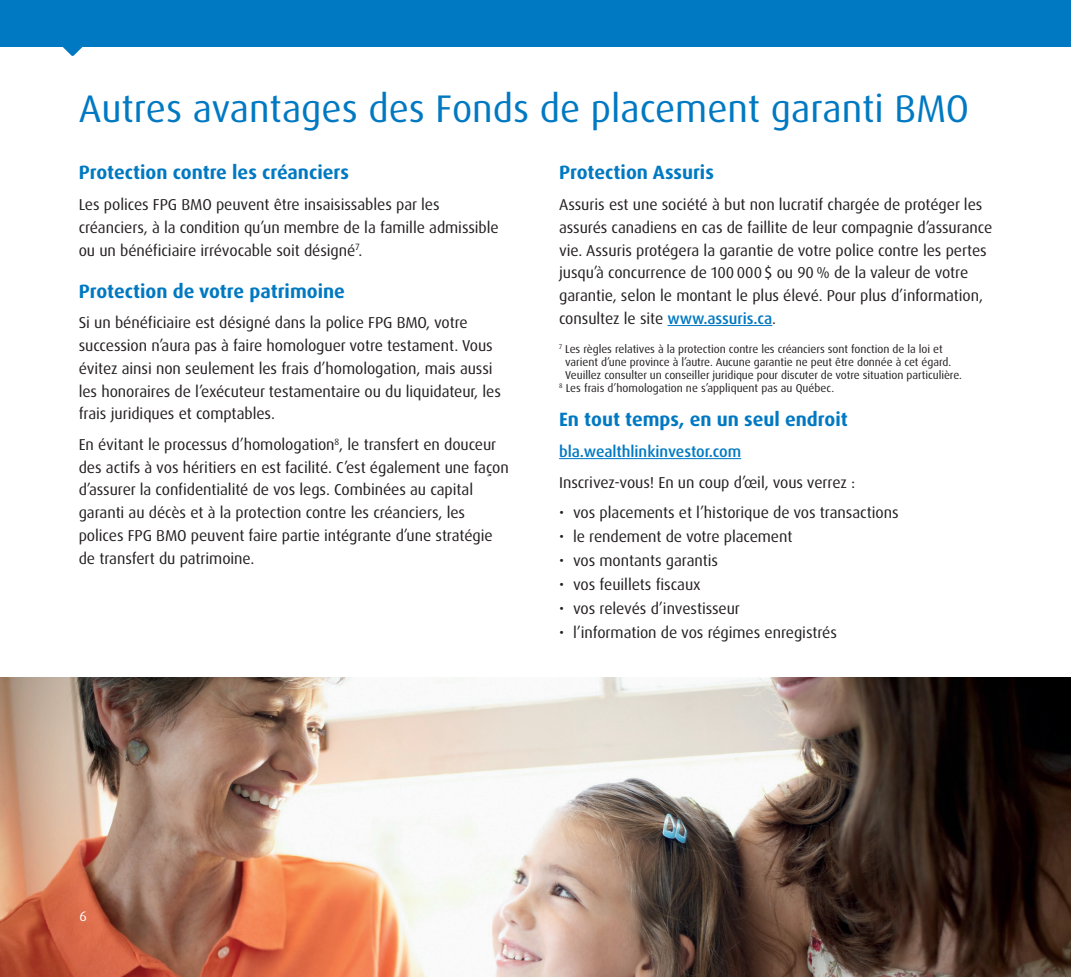
<style>
.page{position:relative;width:1071px;height:977px;background:#fff}
.page>*{position:absolute;margin:0;border:0;box-sizing:border-box;transform-origin:0 0}
.t1{font:38.5px "Dax Pro";color:#0079c2}
.t2{font:700 19.25px "Dax Pro";color:#0079c2}
.t3{font:15.75px/22.8px "Dax Pro";letter-spacing:-.005em;color:#231f20}
.t4{font:500 15.75px "Dax Pro";letter-spacing:-.005em;color:#0079c2}
.t5{font:14px "Dax Pro";color:#fff}
.t6{font:11.38px "Dax Pro";letter-spacing:-.005em;color:#231f20}
.s1{font-weight:500;color:#0079c2}
</style>
<div class="page">
<div style="left:0;top:0;width:1071px;height:47px;background:#0079c2"></div>
<svg style="left:63px;top:47px;width:19px;height:9px"></svg>
<img style="left:0;top:677px;width:1071px;height:299px">
<hr style="left:668px;top:325px;width:104px;height:1px;background:#0079c2">
<hr style="left:559px;top:458px;width:182px;height:1px;background:#0079c2">
<h1 class="t1" style="left:79px;top:83px;width:892px">Autres avantages des Fonds de placement garanti BMO</h1>
<p class="t2" style="left:79px;top:160px;width:272px">Protection contre les créanciers</p>
<p class="t3" style="left:79px;top:193px;width:422px">Les polices FPG BMO peuvent être insaisissables par les créanciers, à la condition qu’un membre de la famille admissible ou un bénéficiaire irrévocable soit désigné<sup>7</sup>.</p>
<p class="t2" style="left:79px;top:278px;width:268px">Protection de votre patrimoine</p>
<p class="t3" style="left:79px;top:311px;width:424px">Si un bénéficiaire est désigné dans la police FPG BMO, votre succession n’aura pas à faire homologuer votre testament. Vous évitez ainsi non seulement les frais d’homologation, mais aussi les honoraires de l’exécuteur testamentaire ou du liquidateur, les frais juridiques et comptables.</p>
<p class="t3" style="left:79px;top:433px;width:432px">En évitant le processus d’homologation<sup>8</sup>, le transfert en douceur des actifs à vos héritiers en est facilité. C’est également une façon d’assurer la confidentialité de vos legs. Combinées au capital garanti au décès et à la protection contre les créanciers, les polices FPG BMO peuvent faire partie intégrante d’une stratégie de transfert du patrimoine.</p>
<p class="t2" style="left:559px;top:160px;width:156px">Protection Assuris</p>
<p class="t3" style="left:559px;top:193px;width:435px">Assuris est une société à but non lucratif chargée de protéger les assurés canadiens en cas de faillite de leur compagnie d’assurance vie. Assuris protégera la garantie de votre police contre les pertes jusqu’à concurrence de 100 000 $ ou 90 % de la valeur de votre garantie, selon le montant le plus élevé. Pour plus d’information, consultez le site <span class="s1">www.assuris.ca</span>.</p>
<p class="t6" style="left:559px;top:341px;width:385px"><sup>7</sup> Les règles relatives à la protection contre les créanciers sont fonction de la loi et</p>
<p class="t6" style="left:565px;top:354px;width:387px">varient d’une province à l’autre. Aucune garantie ne peut être donnée à cet égard.</p>
<p class="t6" style="left:565px;top:368px;width:398px">Veuillez consulter un conseiller juridique pour discuter de votre situation particulière.</p>
<p class="t6" style="left:559px;top:381px;width:277px"><sup>8</sup> Les frais d’homologation ne s’appliquent pas au Québec.</p>
<p class="t2" style="left:559px;top:407px;width:290px">En tout temps, en un seul endroit</p>
<p class="t4" style="left:559px;top:441px;width:184px">bla.wealthlinkinvestor.com</p>
<p class="t3" style="left:559px;top:471px;width:298px">Inscrivez-vous! En un coup d’œil, vous verrez :</p>
<p class="t3" style="left:559px;top:501px;width:341px">• vos placements et l’historique de vos transactions</p>
<p class="t3" style="left:559px;top:525px;width:235px">• le rendement de votre placement</p>
<p class="t3" style="left:559px;top:549px;width:161px">• vos montants garantis</p>
<p class="t3" style="left:559px;top:573px;width:143px">• vos feuillets fiscaux</p>
<p class="t3" style="left:559px;top:597px;width:182px">• vos relevés d’investisseur</p>
<p class="t3" style="left:559px;top:621px;width:279px">• l’information de vos régimes enregistrés</p>
<p class="t5" style="left:79px;top:906px;width:9px">6</p>
</div>
